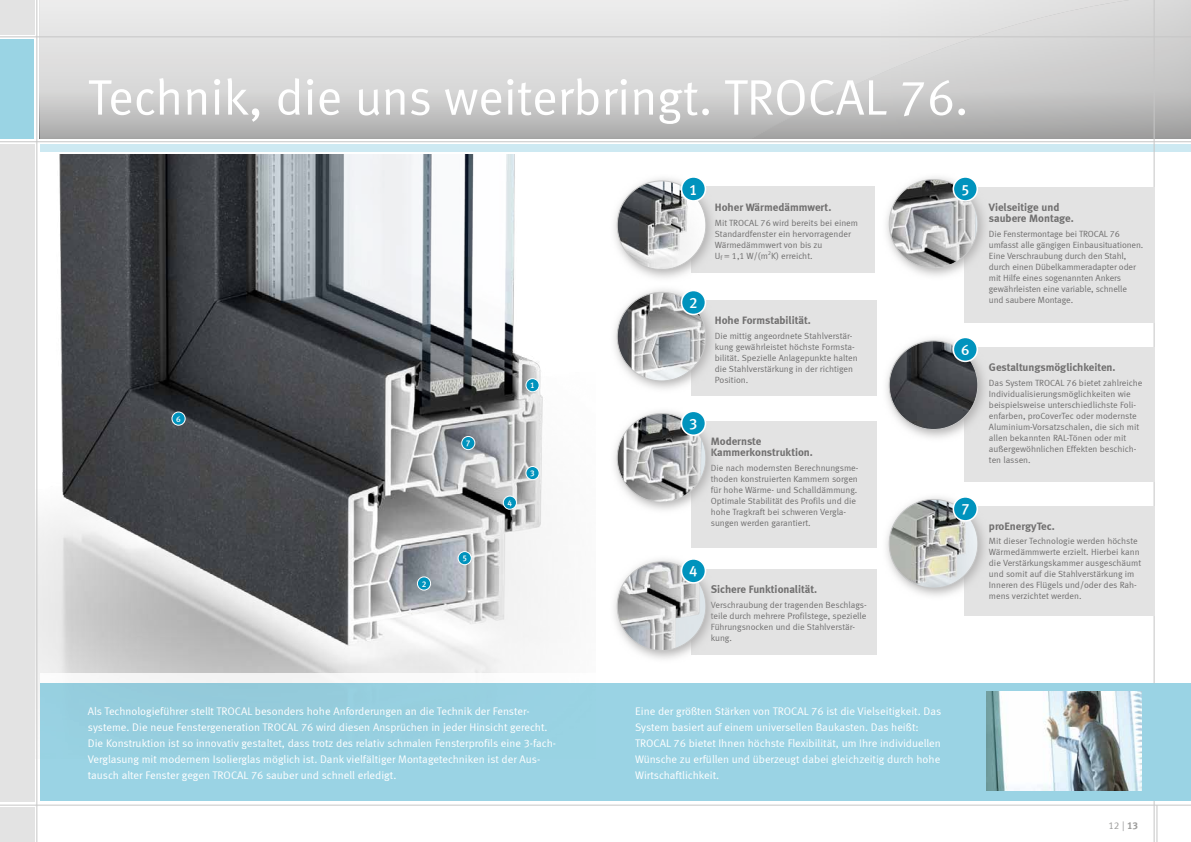
<style>
.page{position:relative;width:1191px;height:842px;background:#fff}
.page>*{position:absolute;margin:0;border:0;box-sizing:border-box;transform-origin:0 0}
.t1{font:50px "Meta Normal LF";color:#fff}
.t2{font:15px "Meta Medium LF";color:#fff}
.t3{font:11px/16px "Meta Normal LF";color:#fff}
.t4{font:11px/11px "Meta Bold LF";color:#706f6f}
.t5{font:10px "Meta Normal LF";color:#9d9d9c}
.t6{font:9px/11px "Meta Normal LF";color:#706f6f}
.t7{font:8.2px "Meta Medium LF";color:#fff}
.s1{font-family:"Meta Bold LF"}
</style>
<div class="page">
<img style="left:34px;top:154px;width:509px;height:604px">
<svg style="left:40px;top:0;width:1151px;height:139px;background:#d2d2d2"></svg>
<hr style="left:37px;top:0;width:1px;height:842px;background:#c6c6c6">
<div style="left:0;top:145px;width:34px;height:657px;background:#e3e3e3"></div>
<div style="left:0;top:808px;width:34px;height:34px;background:#e3e3e3"></div>
<div style="left:0;top:0;width:34px;height:34px;background:#e3e3e3"></div>
<div style="left:0;top:40px;width:34px;height:99px;background:#9ad4e4"></div>
<div style="left:40px;top:145px;width:1151px;height:7px;background:#cde9f2"></div>
<hr style="left:0;top:141px;width:1191px;height:1px;background:#c6c6c6">
<hr style="left:0;top:37px;width:1191px;height:1px;background:#c6c6c6">
<div style="left:40px;top:673px;width:1151px;height:128px;background:#fff"></div>
<div style="left:40px;top:683px;width:1151px;height:118px;background:#9ad3e4"></div>
<hr style="left:1153px;top:801px;width:1px;height:41px;background:#c6c6c6">
<hr style="left:1153px;top:0;width:1px;height:683px;background:#c6c6c6">
<img style="left:986px;top:692px;width:155px;height:99px">
<hr style="left:0;top:805px;width:1191px;height:1px;background:#c6c6c6">
<hr style="left:1156px;top:805px;width:1px;height:37px;background:#c6c6c6">
<div style="left:526px;top:379px;width:13px;height:13px;background:#0093bd;border-radius:50%"></div>
<div style="left:525px;top:378px;width:14px;height:14px;border:1px solid #fff;border-radius:50%"></div>
<div style="left:417px;top:577px;width:13px;height:13px;background:#0093bd;border-radius:50%"></div>
<div style="left:417px;top:576px;width:14px;height:14px;border:1px solid #fff;border-radius:50%"></div>
<div style="left:526px;top:466px;width:13px;height:14px;background:#0093bd;border-radius:50%"></div>
<div style="left:525px;top:466px;width:14px;height:14px;border:1px solid #fff;border-radius:50%"></div>
<div style="left:503px;top:496px;width:13px;height:13px;background:#0093bd;border-radius:50%"></div>
<div style="left:503px;top:496px;width:14px;height:14px;border:1px solid #fff;border-radius:50%"></div>
<div style="left:458px;top:551px;width:13px;height:14px;background:#0093bd;border-radius:50%"></div>
<div style="left:458px;top:551px;width:14px;height:14px;border:1px solid #fff;border-radius:50%"></div>
<div style="left:172px;top:412px;width:13px;height:13px;background:#0093bd;border-radius:50%"></div>
<div style="left:171px;top:412px;width:15px;height:14px;border:1px solid #fff;border-radius:50%"></div>
<div style="left:462px;top:436px;width:13px;height:14px;background:#0093bd;border-radius:50%"></div>
<div style="left:461px;top:436px;width:14px;height:14px;border:1px solid #fff;border-radius:50%"></div>
<div style="left:964px;top:506px;width:190px;height:109px;background:#e3e3e3"></div>
<svg style="left:886px;top:497px;width:99px;height:99px"></svg>
<img style="left:889px;top:499px;width:88px;height:89px;border-radius:44px">
<div style="left:953px;top:497px;width:24px;height:24px;background:#0093bd;border-radius:50%"></div>
<div style="left:952px;top:496px;width:26px;height:26px;border:2px solid #fff;border-radius:50%"></div>
<div style="left:692px;top:186px;width:183px;height:87px;background:#e3e3e3"></div>
<svg style="left:614px;top:178px;width:99px;height:100px"></svg>
<img style="left:617px;top:181px;width:89px;height:88px;border-radius:44px">
<div style="left:964px;top:347px;width:190px;height:135px;background:#e3e3e3"></div>
<svg style="left:886px;top:338px;width:99px;height:100px"></svg>
<img style="left:889px;top:341px;width:88px;height:88px;border-radius:44px">
<div style="left:953px;top:337px;width:24px;height:24px;background:#0093bd;border-radius:50%"></div>
<div style="left:952px;top:337px;width:26px;height:25px;border:2px solid #fff;border-radius:50%"></div>
<div style="left:691px;top:421px;width:185px;height:126px;background:#e3e3e3"></div>
<svg style="left:614px;top:411px;width:99px;height:99px"></svg>
<img style="left:617px;top:414px;width:89px;height:88px;border-radius:44px">
<div style="left:681px;top:411px;width:24px;height:24px;background:#0093bd;border-radius:50%"></div>
<div style="left:680px;top:410px;width:26px;height:26px;border:2px solid #fff;border-radius:50%"></div>
<div style="left:691px;top:569px;width:185px;height:86px;background:#e3e3e3"></div>
<svg style="left:614px;top:559px;width:99px;height:100px"></svg>
<img style="left:617px;top:562px;width:89px;height:88px;border-radius:44px">
<div style="left:681px;top:559px;width:24px;height:24px;background:#0093bd;border-radius:50%"></div>
<div style="left:680px;top:558px;width:26px;height:26px;border:2px solid #fff;border-radius:50%"></div>
<div style="left:964px;top:187px;width:190px;height:135px;background:#e3e3e3"></div>
<svg style="left:886px;top:177px;width:99px;height:99px"></svg>
<img style="left:889px;top:180px;width:88px;height:88px;border-radius:44px">
<div style="left:953px;top:177px;width:24px;height:24px;background:#0093bd;border-radius:50%"></div>
<div style="left:952px;top:176px;width:26px;height:26px;border:2px solid #fff;border-radius:50%"></div>
<div style="left:691px;top:300px;width:185px;height:96px;background:#e3e3e3"></div>
<svg style="left:614px;top:289px;width:99px;height:100px"></svg>
<img style="left:617px;top:292px;width:89px;height:89px;border-radius:44px">
<div style="left:681px;top:290px;width:24px;height:24px;background:#0093bd;border-radius:50%"></div>
<div style="left:680px;top:290px;width:26px;height:25px;border:2px solid #fff;border-radius:50%"></div>
<div style="left:681px;top:177px;width:24px;height:24px;background:#0093bd;border-radius:50%"></div>
<div style="left:680px;top:176px;width:26px;height:26px;border:2px solid #fff;border-radius:50%"></div>
<h1 class="t1" style="left:88px;top:68px;width:882px">Technik, die uns weiterbringt. TROCAL 76.</h1>
<p class="t7" style="left:176px;top:414px;width:6px">6</p>
<p class="t7" style="left:466px;top:439px;width:6px">7</p>
<p class="t7" style="left:422px;top:579px;width:6px">2</p>
<p class="t7" style="left:462px;top:554px;width:6px">5</p>
<p class="t7" style="left:530px;top:380px;width:6px">1</p>
<p class="t7" style="left:507px;top:498px;width:6px">4</p>
<p class="t7" style="left:530px;top:468px;width:6px">3</p>
<h2 class="t2" style="left:689px;top:181px;width:10px">1</h2>
<h2 class="t2" style="left:961px;top:181px;width:10px">5</h2>
<p class="t4" style="left:715px;top:201px;width:118px">Hoher Wärmedämmwert.</p>
<p class="t6" style="left:715px;top:217px;width:145px">Mit TROCAL 76 wird bereits bei einem<br>Standardfenster ein hervorragender<br>Wärmedämmwert von bis zu<br>U<sub>f</sub> = 1,1 W/(m<sup>2</sup>K) erreicht.</p>
<h2 class="t2" style="left:689px;top:294px;width:10px">2</h2>
<h2 class="t2" style="left:689px;top:415px;width:10px">3</h2>
<p class="t4" style="left:715px;top:315px;width:98px">Hohe Formstabilität.</p>
<p class="t6" style="left:715px;top:330px;width:144px">Die mittig angeordnete Stahlverstär&shy;kung gewährleistet höchste Formsta&shy;bilität. Spezielle Anlagepunkte halten die Stahlverstärkung in der richtigen Position.</p>
<p class="t4" style="left:711px;top:436px;width:104px">Modernste<br>Kammerkonstruktion.</p>
<p class="t6" style="left:711px;top:462px;width:149px">Die nach modernsten Berechnungsme&shy;thoden konstruierten Kammern sorgen für hohe Wärme- und Schalldämmung.<br>Optimale Stabilität des Profils und die hohe Tragkraft bei schweren Vergla&shy;sungen werden garantiert.</p>
<h2 class="t2" style="left:689px;top:562px;width:10px">4</h2>
<p class="t4" style="left:711px;top:583px;width:108px">Sichere Funktionalität.</p>
<p class="t6" style="left:711px;top:599px;width:157px">Verschraubung der tragenden Beschlags&shy;teile durch mehrere Profilstege, spezielle<br>Führungsnocken und die Stahlverstär&shy;kung.</p>
<h2 class="t2" style="left:961px;top:341px;width:10px">6</h2>
<h2 class="t2" style="left:961px;top:500px;width:10px">7</h2>
<p class="t4" style="left:989px;top:201px;width:86px">Vielseitige und saubere Montage.</p>
<p class="t6" style="left:989px;top:228px;width:156px">Die Fenstermontage bei TROCAL 76 umfasst alle gängigen Einbausituationen.<br>Eine Verschraubung durch den Stahl, durch einen Dübelkammeradapter oder mit Hilfe eines sogenannten Ankers gewährleisten eine variable, schnelle und saubere Montage.</p>
<p class="t4" style="left:989px;top:362px;width:128px">Gestaltungsmöglichkeiten.</p>
<p class="t6" style="left:989px;top:377px;width:155px">Das System TROCAL 76 bietet zahlreiche Individualisierungsmöglichkeiten wie beispielsweise unterschiedlichste Foli&shy;enfarben, proCoverTec oder modernste Aluminium-Vorsatzschalen, die sich mit allen bekannten RAL-Tönen oder mit außergewöhnlichen Effekten beschich&shy;ten lassen.</p>
<p class="t4" style="left:989px;top:520px;width:67px">proEnergyTec.</p>
<p class="t6" style="left:989px;top:535px;width:154px">Mit dieser Technologie werden höchste Wärmedämmwerte erzielt. Hierbei kann die Verstärkungskammer ausgeschäumt und somit auf die Stahlverstärkung im Inneren des Flügels und/oder des Rah&shy;mens verzichtet werden.</p>
<p class="t3" style="left:88px;top:703px;width:469px">Als Technologieführer stellt TROCAL besonders hohe Anforderungen an die Technik der Fenster&shy;systeme. Die neue Fenstergeneration TROCAL 76 wird diesen Ansprüchen in jeder Hinsicht gerecht.<br>Die Konstruktion ist so innovativ gestaltet, dass trotz des relativ schmalen Fensterprofils eine 3-fach-Verglasung mit modernem Isolierglas möglich ist. Dank vielfältiger Montagetechniken ist der Aus&shy;tausch alter Fenster gegen TROCAL 76 sauber und schnell erledigt.</p>
<p class="t3" style="left:635px;top:703px;width:307px">Eine der größten Stärken von TROCAL 76 ist die Vielseitigkeit. Das System basiert auf einem universellen Baukasten. Das heißt:<br>TROCAL 76 bietet Ihnen höchste Flexibilität, um Ihre individuellen Wünsche zu erfüllen und überzeugt dabei gleichzeitig durch hohe Wirtschaftlichkeit.</p>
<p class="t5" style="left:1108px;top:820px;width:31px">12 | <span class="s1">13</span></p>
</div>
